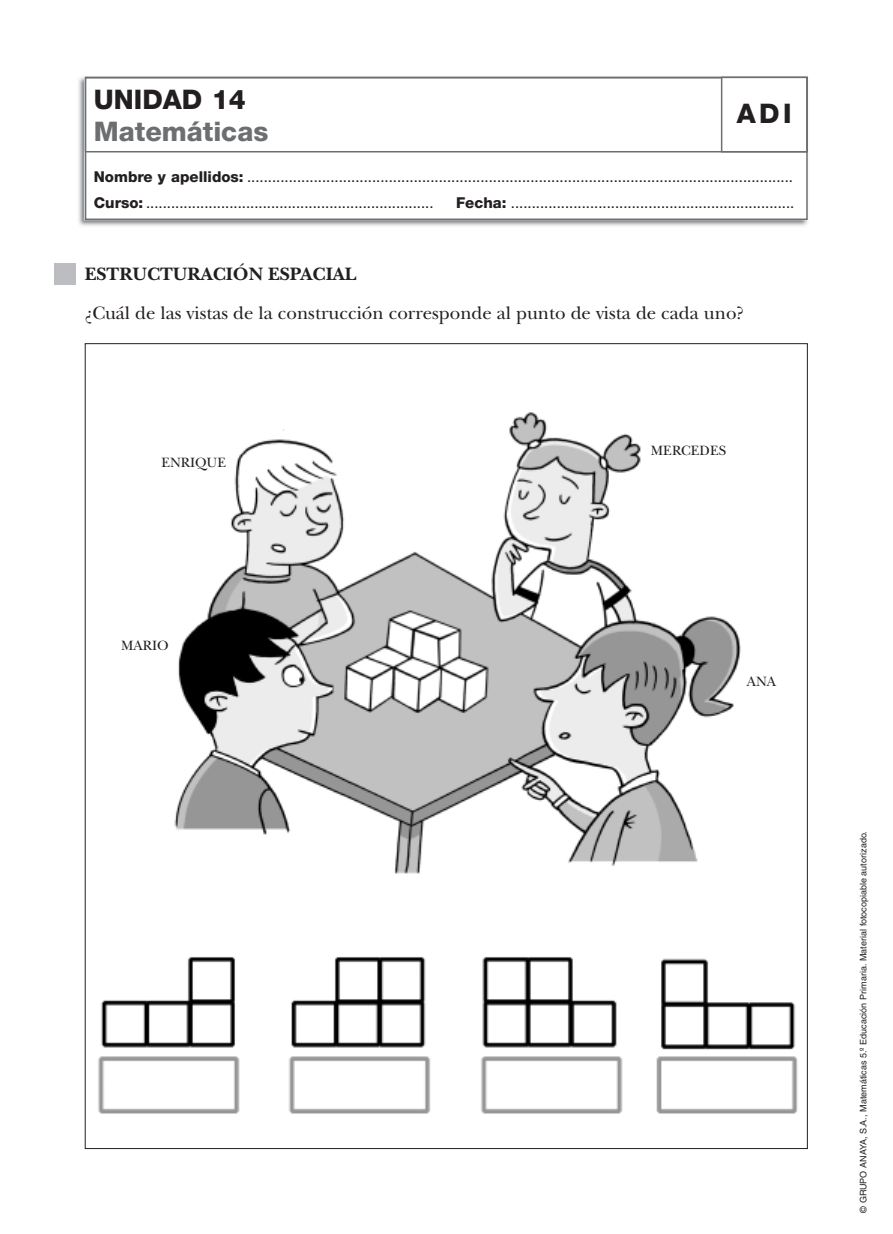
<style>
.page{position:relative;width:893px;height:1234px;background:#fff}
.page>*{position:absolute;margin:0;border:0;box-sizing:border-box;transform-origin:0 0}
.t1{font:800 27px "Helvetica Neue";color:#231f20}
.t2{font:800 27px "Helvetica Neue";color:#6d6e70}
.t3{font:18.75px "New Baskerville";color:#231f20}
.t4{font:700 18.75px "New Baskerville";color:#231f20}
.t5{font:15px/26.5px "Helvetica Neue";color:#231f20}
.t6{font:14.1px "New Baskerville";color:#231f20}
.t7{font:9px "Helvetica";color:#231f20}
.s1{font-weight:800}
</style>
<div class="page">
<img style="left:78px;top:76px;width:730px;height:150px">
<div style="left:86px;top:77px;width:721px;height:142px;background:#fff"></div>
<div style="left:85px;top:77px;width:723px;height:143px;border:2px solid #6d6e70"></div>
<div style="left:85px;top:77px;width:723px;height:75px;border:2px solid #6d6e70"></div>
<div style="left:721px;top:77px;width:87px;height:75px;border:2px solid #6d6e70"></div>
<div style="left:55px;top:264px;width:21px;height:21px;background:#bbbdc0"></div>
<img style="left:98px;top:412px;width:700px;height:702px">
<h1 class="t1" style="left:94px;top:89px;width:153px">UNIDAD 14</h1>
<h1 class="t2" style="left:94px;top:122px;width:176px">Matemáticas</h1>
<h1 class="t1" style="left:737px;top:104px;width:56px">ADI</h1>
<p class="t5" style="left:94px;top:164px;width:701px"><span class="s1">Nombre y apellidos:</span> ...................................................................................................................................<br><span class="s1">Curso:</span> .....................................................................</p>
<p class="t5" style="left:456px;top:191px;width:340px"><span class="s1">Fecha:</span> ....................................................................</p>
<p class="t4" style="left:85px;top:267px;width:273px">ESTRUCTURACIÓN ESPACIAL</p>
<p class="t3" style="left:85px;top:306px;width:661px">¿Cuál de las vistas de la construcción corresponde al punto de vista de cada uno?</p>
<p class="t6" style="left:162px;top:457px;width:66px">ENRIQUE</p>
<p class="t6" style="left:651px;top:445px;width:77px">MERCEDES</p>
<p class="t6" style="left:121px;top:640px;width:49px">MARIO</p>
<p class="t6" style="left:747px;top:676px;width:31px">ANA</p>
<p class="t7" style="left:860px;top:1212px;width:383px;rotate:-90deg">© GRUPO ANAYA, S.A., Matemáticas 5.º Educación Primaria. Material fotocopiable autorizado.</p>
</div>
